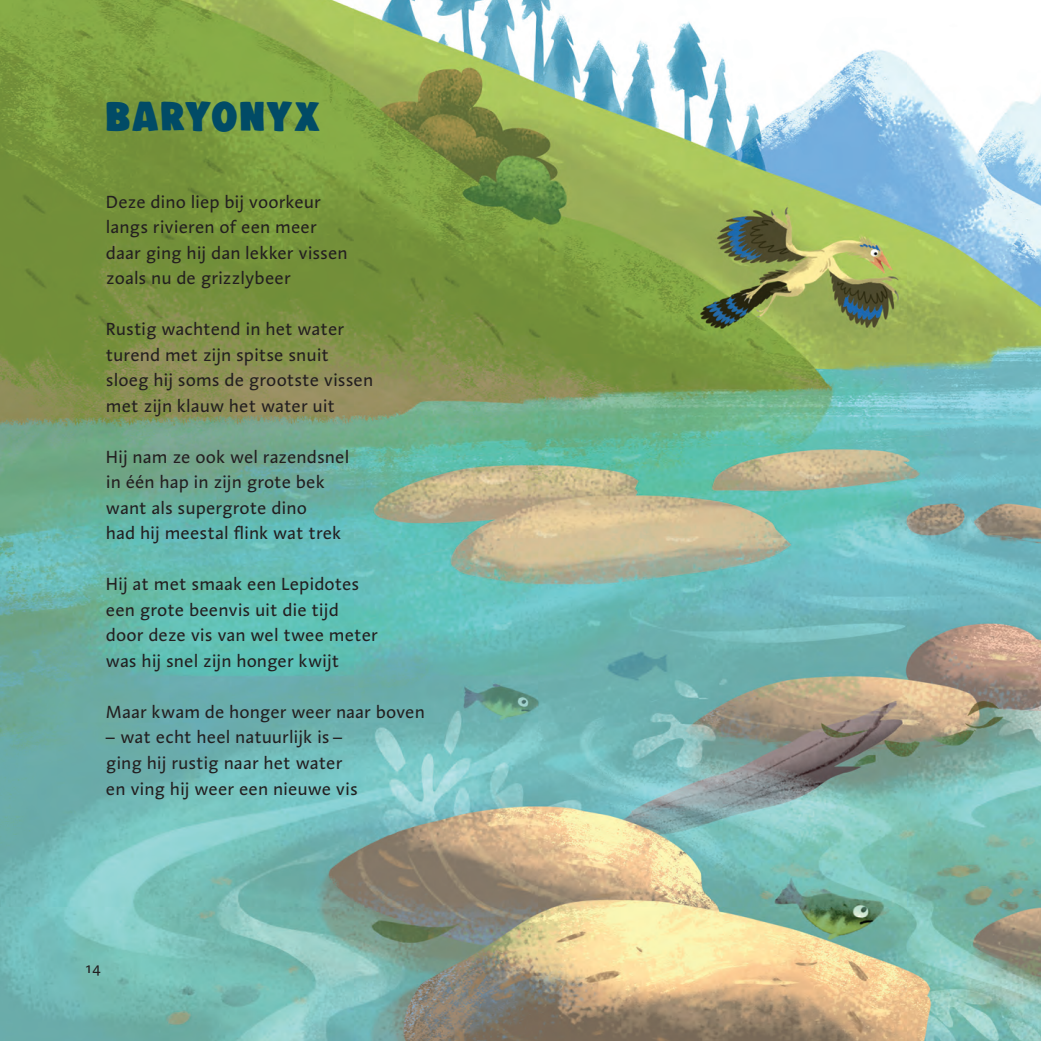
<style>
.page{position:relative;width:1041px;height:1041px;background:#fff}
.page>*{position:absolute;margin:0;border:0;box-sizing:border-box;transform-origin:0 0}
.t1{font:42px "DK Woolwich";letter-spacing:.015em;color:#014b66;scale:1.14 1}
.t2{font:18px/25.5px "Aroma LT";letter-spacing:-.005em;color:#231f20}
.t3{font:15px "Aroma LT";color:#231f20}
</style>
<div class="page">
<img style="left:0;top:0;width:1041px;height:1041px">
<h1 class="t1" style="left:106px;top:93px;width:190px">BARYONYX</h1>
<p class="t2" style="left:106px;top:189px;width:243px">Deze dino liep bij voorkeur langs rivieren of een meer daar ging hij dan lekker vissen zoals nu de grizzlybeer</p>
<p class="t2" style="left:106px;top:316px;width:269px">Rustig wachtend in het water turend met zijn spitse snuit sloeg hij soms de grootste vissen met zijn klauw het water uit</p>
<p class="t2" style="left:106px;top:444px;width:245px">Hij nam ze ook wel razendsnel in één hap in zijn grote bek want als supergrote dino<br>had hij meestal flink wat trek</p>
<p class="t2" style="left:106px;top:571px;width:274px">Hij at met smaak een Lepidotes een grote beenvis uit die tijd door deze vis van wel twee meter was hij snel zijn honger kwijt</p>
<p class="t2" style="left:106px;top:699px;width:321px">Maar kwam de honger weer naar boven</p>
<p class="t2" style="left:106px;top:724px;width:254px">– wat echt heel natuurlijk is – ging hij rustig naar het water en ving hij weer een nieuwe vis</p>
<p class="t3" style="left:85px;top:958px;width:17px">14</p>
</div>
